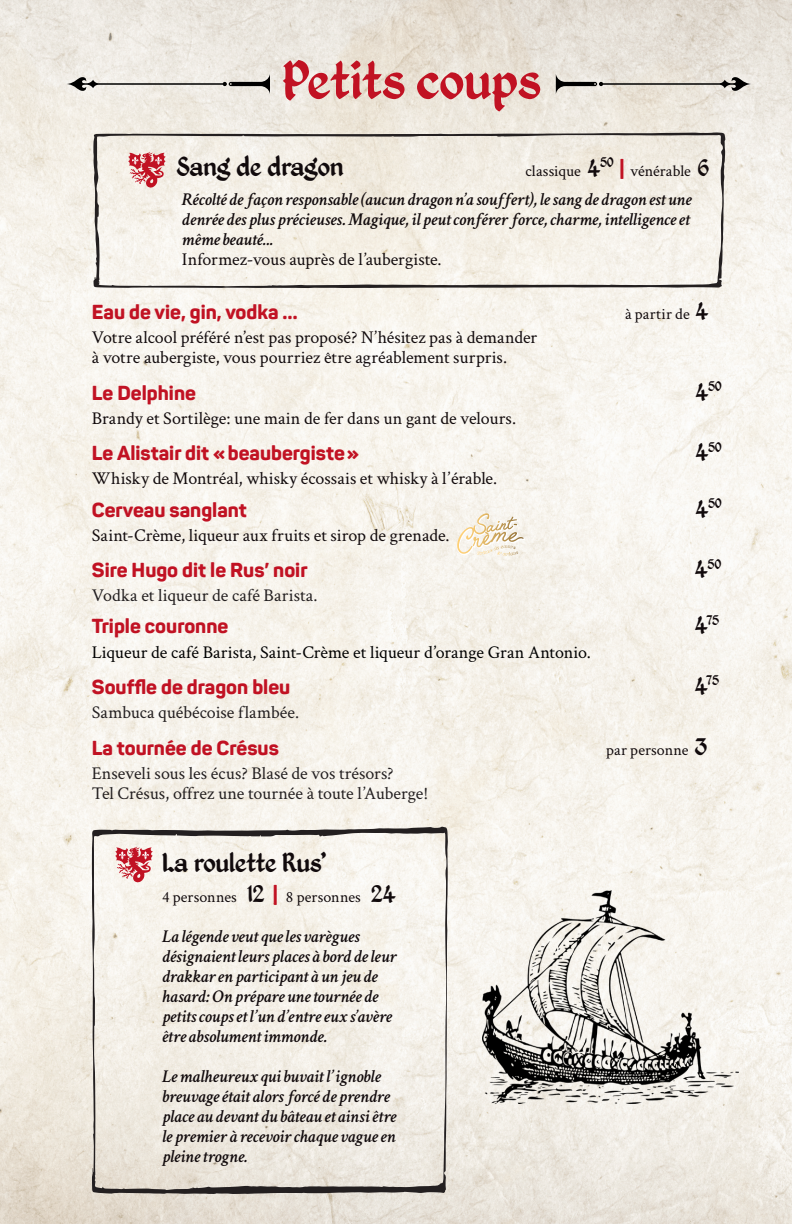
<style>
.page{position:relative;width:792px;height:1224px;background:#fff}
.page>*{position:absolute;margin:0;border:0;box-sizing:border-box;transform-origin:0 0}
.t1{font:60px "Kingthings Petrock";color:#c11223}
.Brasseur{font:30px "Kingthings Petrock";letter-spacing:-.005em;color:#110a0c}
.Potions{font:800 20px "Panton";color:#c11223}
.description{font:800 20px "Panton";color:#c11223}
.Brasseur-2{font:italic 600 18px/20px "Crimson Text";letter-spacing:-.005em;color:#110a0c}
.description-2{font:18px/20px "Crimson Text";color:#110a0c}
.description-3{font:italic 600 18px/20px "Crimson Text";letter-spacing:-.005em;color:#110a0c;text-align:justify}
.description-4{font:18px "Crimson Text";color:#231f20}
.description-5{font:18px "Crimson Text";color:#000}
.Brasseur-3{font:16px "Crimson Text";letter-spacing:.005em;color:#110a0c}
.Potions-2{font:16px "Crimson Text";letter-spacing:.005em;color:#110a0c}
.Potions-3{font:15.2px "Kingthings Petrock";letter-spacing:.015em;color:#110a0c}
.description-6{font:15.2px "Kingthings Petrock";color:#110a0c}
.s1{font-family:"Kingthings Petrock";font-size:26px}
.s2{font-family:"Panton";font-weight:800;font-size:20px;color:#c11223}
.s3{font-size:26px}
</style>
<div class="page">
<img style="left:0;top:0;width:792px;height:1224px">
<svg style="left:66px;top:74px;width:204px;height:20px;background:#cdcac4"></svg>
<svg style="left:556px;top:74px;width:195px;height:20px;background:#c8c3bb"></svg>
<svg style="left:93px;top:132px;width:633px;height:156px;background:#ebe6de"></svg>
<svg style="left:92px;top:826px;width:356px;height:368px;fill:#f4efe6"></svg>
<img style="left:482px;top:890px;width:256px;height:214px">
<svg style="left:128px;top:152px;width:38px;height:37px"></svg>
<svg style="left:457px;top:513px;width:68px;height:45px"></svg>
<p class="t1" style="left:282px;top:45px;width:260px">Petits coups</p>
<p class="Brasseur" style="left:177px;top:149px;width:168px">Sang de dragon</p>
<p class="Brasseur-3" style="left:525px;top:160px;width:185px">classique <span class="s1">4</span><sup>50</sup> <span class="s2">|</span> vénérable <span class="s1">6</span></p>
<p class="description-3" style="left:182px;top:188px;width:511px">Récolté de façon responsable (aucun dragon n’a souffert), le sang de dragon est une denrée des plus précieuses. Magique, il peut conférer force, charme, intelligence et même beauté...</p>
<p class="description-2" style="left:182px;top:248px;width:261px">Informez-vous auprès de l’aubergiste.</p>
<p class="Potions" style="left:92px;top:299px;width:207px">Eau de vie, gin, vodka …</p>
<p class="Potions-2" style="left:625px;top:303px;width:85px">à partir de <span class="s1">4</span></p>
<p class="description-2" style="left:92px;top:327px;width:447px">Votre alcool préféré n’est pas proposé? N’hésitez pas à demander à votre aubergiste, vous pourriez être agréablement surpris.</p>
<p class="Potions" style="left:92px;top:380px;width:106px">Le Delphine</p>
<p class="Potions-3" style="left:696px;top:377px;width:28px"><span class="s3">4</span>50</p>
<p class="description-2" style="left:92px;top:407px;width:426px">Brandy et Sortilège: une main de fer dans un gant de velours.</p>
<p class="description" style="left:92px;top:440px;width:269px">Le Alistair dit « beaubergiste»</p>
<p class="description-6" style="left:696px;top:438px;width:28px"><span class="s3">4</span>50</p>
<p class="description-2" style="left:92px;top:468px;width:407px">Whisky de Montréal, whisky écossais et whisky à l’érable.</p>
<p class="Potions" style="left:92px;top:497px;width:156px">Cerveau sanglant</p>
<p class="Potions-3" style="left:696px;top:494px;width:28px"><span class="s3">4</span>50</p>
<p class="description-2" style="left:92px;top:524px;width:359px">Saint-Crème, liqueur aux fruits et sirop de grenade.</p>
<p class="Potions" style="left:92px;top:557px;width:217px">Sire Hugo dit le Rus’ noir</p>
<p class="Potions-3" style="left:695px;top:555px;width:28px"><span class="s3">4</span>50</p>
<p class="description-4" style="left:92px;top:583px;width:227px">Vodka et liqueur de café Barista.</p>
<p class="Potions" style="left:92px;top:614px;width:138px">Triple couronne</p>
<p class="Potions-3" style="left:695px;top:611px;width:26px"><span class="s3">4</span>75</p>
<p class="description-5" style="left:92px;top:640px;width:500px">Liqueur de café Barista, Saint-Crème et liqueur d’orange Gran Antonio.</p>
<p class="Potions" style="left:92px;top:674px;width:200px">Souffle de dragon bleu</p>
<p class="Potions-3" style="left:695px;top:672px;width:26px"><span class="s3">4</span>75</p>
<p class="description-4" style="left:92px;top:700px;width:209px">Sambuca québécoise flambée.</p>
<p class="Potions" style="left:92px;top:735px;width:188px">La tournée de Crésus</p>
<p class="Potions-2" style="left:606px;top:739px;width:102px">par personne <span class="s1">3</span></p>
<p class="description-4" style="left:92px;top:761px;width:303px">Enseveli sous les écus? Blasé de vos trésors?</p>
<p class="description-4" style="left:92px;top:781px;width:338px">Tel Crésus, offrez une tournée à toute l’Auberge!</p>
<p class="Brasseur" style="left:162px;top:846px;width:166px">La roulette Rus’</p>
<p class="Brasseur-3" style="left:162px;top:886px;width:235px">4 personnes <span class="s1">12</span> <span class="s2">|</span> 8 personnes <span class="s1">24</span></p>
<p class="Brasseur-2" style="left:162px;top:925px;width:236px">La légende veut que les varègues désignaient leurs places à bord de leur drakkar en participant à un jeu de hasard: On prépare une tournée de petits coups et l’un d’entre eux s’avère être absolument immonde.</p>
<p class="Brasseur-2" style="left:162px;top:1065px;width:236px">Le malheureux qui buvait l’ignoble breuvage était alors forcé de prendre place au devant du bâteau et ainsi être le premier à recevoir chaque vague en pleine trogne.</p>
</div>
